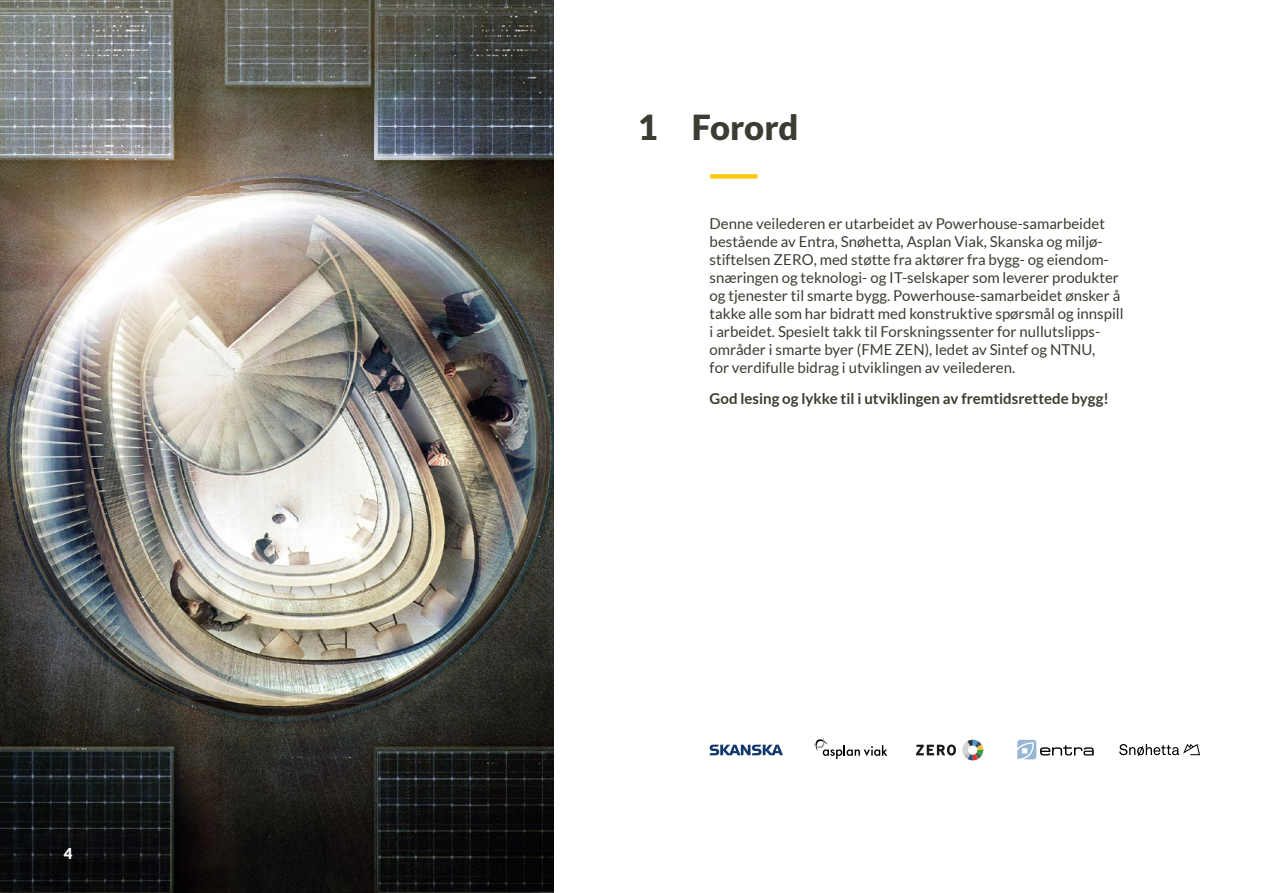
<style>
.page{position:relative;width:1263px;height:893px;background:#fff}
.page>*{position:absolute;margin:0;border:0;box-sizing:border-box;transform-origin:0 0}
.t1{font:900 34.5px "Lato";color:#3c3c32}
.t2{font:15px/18px "Lato";color:#3c3c32}
.t3{font:700 15px "Lato";color:#3c3c32}
.t4{font:900 15px "Lato";color:#fff}
.s1{font-style:inherit}
</style>
<div class="page">
<div style="left:710px;top:174px;width:47px;height:5px;background:#feca0f"></div>
<svg style="left:1119px;top:744px;width:81px;height:12px"></svg>
<svg style="left:1017px;top:740px;width:77px;height:19px"></svg>
<svg style="left:710px;top:745px;width:73px;height:10px"></svg>
<svg style="left:813px;top:737px;width:74px;height:22px"></svg>
<svg style="left:962px;top:740px;width:21px;height:20px"></svg>
<svg style="left:916px;top:744px;width:40px;height:11px"></svg>
<img style="left:0;top:0;width:553px;height:893px">
<p class="t4" style="left:64px;top:844px;width:10px">4</p>
<h1 class="t1" style="left:638px;top:107px;width:162px">1 Forord</h1>
<p class="t2" style="left:710px;top:214px;width:415px">Denne veilederen er utarbeidet av Powerhouse-samarbeidet bestående av Entra, Snøhetta, Asplan Viak, Skanska og miljø&shy;stiftelsen <span class="s1">ZERO</span>, med støtte fra aktører fra bygg- og eiendom&shy;snæringen og teknologi- og IT-selskaper som leverer produkter og tjenester til smarte bygg. Powerhouse-samarbeidet ønsker å takke alle som har bidratt med konstruktive spørsmål og innspill i arbeidet. Spesielt takk til Forskningssenter for nullutslipps&shy;områder i smarte byer (FME ZEN), ledet av Sintef og NTNU,<br>for verdifulle bidrag i utviklingen av veilederen.</p>
<p class="t3" style="left:710px;top:389px;width:401px">God lesing og lykke til i utviklingen av fremtidsrettede bygg!</p>
</div>
